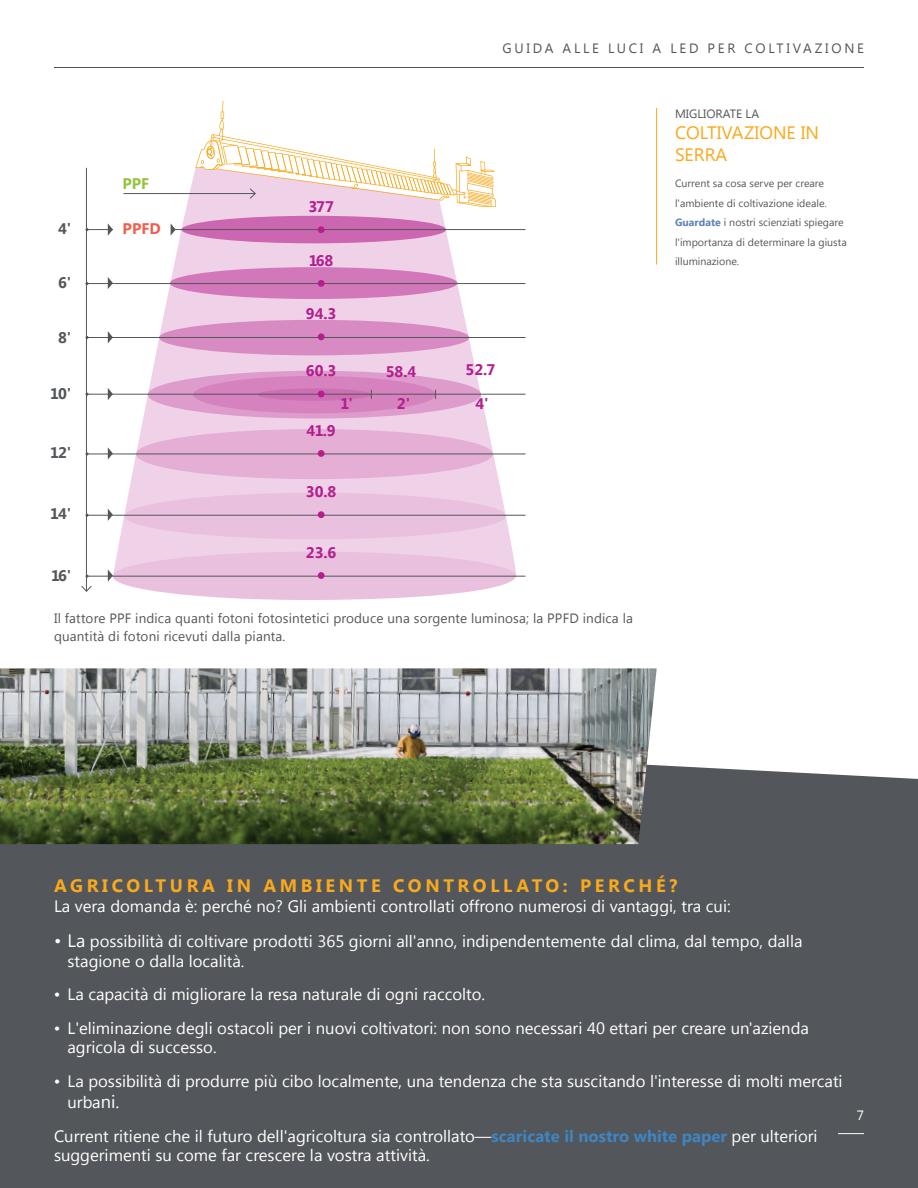
<style>
.page{position:relative;width:918px;height:1188px;background:#fff}
.page>*{position:absolute;margin:0;border:0;box-sizing:border-box;transform-origin:0 0}
.t1{font:700 18px "Segoe UI";letter-spacing:.2em;color:#f9a91c}
.t2{font:18px/21.6px "Segoe UI";color:#f9a91c}
.t3{font:16.5px/19.8px "Segoe UI";color:#fff}
.t4{font:700 15.3px "Segoe UI";color:#b41e8d}
.t5{font:700 15.3px "Segoe UI";letter-spacing:-.06em;color:#53565a}
.t6{font:700 15.3px "Segoe UI";color:#f15e4d}
.t7{font:700 15.3px "Segoe UI";color:#95c33e}
.t8{font:13.5px/18px "Segoe UI";letter-spacing:.01em;color:#53565a}
.t9{font:13.5px "Segoe UI";letter-spacing:.2em;color:#53565a}
.t10{font:13.5px "Segoe UI";color:#fff}
.t11{font:12px "Segoe UI";color:#53565a}
.t12{font:10.5px/19.5px "Segoe UI";color:#53565a}
.s1{font-weight:700;color:#5f82b7}
.s2{font-size:18px}
.s3{font-weight:700;color:#3f85c2}
</style>
<div class="page">
<div style="left:0;top:765px;width:918px;height:423px;background:#53565a"></div>
<hr style="left:54px;top:67px;width:810px;height:1px;background:#53565a">
<svg style="left:838px;top:1133px;width:26px;height:1px"></svg>
<img style="left:0;top:668px;width:657px;height:176px">
<hr style="left:656px;top:108px;width:1px;height:157px;background:#f9a91c">
<svg style="left:113px;top:171px;width:405px;height:429px;fill:#f0d2e8"></svg>
<div style="left:125px;top:493px;width:381px;height:46px;background:#eac0df;border-radius:50%"></div>
<div style="left:113px;top:552px;width:403px;height:48px;background:#eac0df;border-radius:50%"></div>
<div style="left:159px;top:320px;width:310px;height:35px;background:#d88ac3;border-radius:50%"></div>
<div style="left:136px;top:429px;width:357px;height:50px;background:#e4aed5;border-radius:50%"></div>
<svg style="left:148px;top:371px;width:333px;height:48px;background:#dd9ccb"></svg>
<div style="left:193px;top:376px;width:243px;height:37px;background:#d582bf;border-radius:50%"></div>
<svg style="left:258px;top:389px;width:114px;height:12px"></svg>
<div style="left:170px;top:267px;width:287px;height:32px;background:#d278ba;border-radius:50%"></div>
<div style="left:182px;top:216px;width:264px;height:27px;background:#cc66b1;border-radius:50%"></div>
<hr style="left:86px;top:168px;width:1px;height:423px;background:#53565a">
<svg style="left:81px;top:586px;width:11px;height:6px"></svg>
<hr style="left:87px;top:229px;width:439px;height:1px;background:#53565a">
<hr style="left:87px;top:283px;width:439px;height:1px;background:#53565a">
<hr style="left:87px;top:337px;width:439px;height:1px;background:#53565a">
<hr style="left:87px;top:394px;width:439px;height:1px;background:#53565a">
<hr style="left:87px;top:454px;width:439px;height:1px;background:#53565a">
<hr style="left:87px;top:515px;width:439px;height:1px;background:#53565a">
<hr style="left:87px;top:576px;width:439px;height:1px;background:#53565a">
<div style="left:318px;top:226px;width:7px;height:7px;background:#b41e8d;border-radius:50%"></div>
<div style="left:318px;top:280px;width:7px;height:7px;background:#b41e8d;border-radius:50%"></div>
<div style="left:318px;top:333px;width:7px;height:7px;background:#b41e8d;border-radius:50%"></div>
<div style="left:318px;top:391px;width:7px;height:6px;background:#b41e8d;border-radius:50%"></div>
<div style="left:318px;top:450px;width:7px;height:7px;background:#b41e8d;border-radius:50%"></div>
<div style="left:318px;top:511px;width:7px;height:7px;background:#b41e8d;border-radius:50%"></div>
<div style="left:318px;top:572px;width:7px;height:7px;background:#b41e8d;border-radius:50%"></div>
<div style="left:113px;top:223px;width:58px;height:11px;background:#fff"></div>
<svg style="left:171px;top:223px;width:5px;height:13px"></svg>
<svg style="left:108px;top:224px;width:5px;height:12px"></svg>
<svg style="left:108px;top:277px;width:5px;height:12px"></svg>
<svg style="left:108px;top:331px;width:5px;height:12px"></svg>
<svg style="left:108px;top:388px;width:5px;height:12px"></svg>
<svg style="left:108px;top:447px;width:5px;height:13px"></svg>
<svg style="left:108px;top:509px;width:5px;height:12px"></svg>
<svg style="left:108px;top:570px;width:5px;height:12px"></svg>
<hr style="left:123px;top:193px;width:132px;height:1px;background:#53565a">
<div style="left:122px;top:176px;width:51px;height:15px;background:#fff"></div>
<svg style="left:195px;top:101px;width:301px;height:106px"></svg>
<p class="t7" style="left:122px;top:172px;width:28px">PPF</p>
<p class="t5" style="left:58px;top:218px;width:15px">4'</p>
<p class="t6" style="left:123px;top:218px;width:40px">PPFD</p>
<p class="t5" style="left:58px;top:271px;width:15px">6'</p>
<p class="t5" style="left:58px;top:326px;width:15px">8'</p>
<p class="t5" style="left:50px;top:382px;width:23px">10'</p>
<p class="t5" style="left:50px;top:442px;width:23px">12'</p>
<p class="t5" style="left:50px;top:503px;width:23px">14'</p>
<p class="t5" style="left:51px;top:564px;width:22px">16'</p>
<p class="t9" style="left:503px;top:39px;width:363px">GUIDA ALLE LUCI A LED PER COLTIVAZIONE</p>
<p class="t4" style="left:308px;top:196px;width:27px">377</p>
<p class="t4" style="left:309px;top:249px;width:26px">168</p>
<p class="t4" style="left:306px;top:303px;width:32px">94.3</p>
<p class="t4" style="left:306px;top:360px;width:32px">60.3</p>
<p class="t4" style="left:386px;top:360px;width:32px">58.4</p>
<p class="t4" style="left:466px;top:359px;width:31px">52.7</p>
<p class="t4" style="left:341px;top:393px;width:14px">1'</p>
<p class="t4" style="left:397px;top:393px;width:15px">2'</p>
<p class="t4" style="left:475px;top:393px;width:15px">4'</p>
<p class="t4" style="left:307px;top:419px;width:31px">41.9</p>
<p class="t4" style="left:306px;top:481px;width:32px">30.8</p>
<p class="t4" style="left:306px;top:541px;width:32px">23.6</p>
<p class="t11" style="left:675px;top:105px;width:86px">MIGLIORATE LA</p>
<p class="t2" style="left:675px;top:121px;width:146px">COLTIVAZIONE IN<br>SERRA</p>
<p class="t12" style="left:675px;top:173px;width:173px">Current sa cosa serve per creare l'ambiente di coltivazione ideale.<br><span class="s1">Guardate</span> i nostri scienziati spiegare l'importanza di determinare la giusta illuminazione.</p>
<p class="t8" style="left:54px;top:609px;width:580px">Il fattore PPF indica quanti fotoni fotosintetici produce una sorgente luminosa; la PPFD indica la quantità di fotoni ricevuti dalla pianta.</p>
<p class="t1" style="left:54px;top:873px;width:625px">AGRICOLTURA IN AMBIENTE CONTROLLATO: PERCHÉ?</p>
<p class="t3" style="left:54px;top:895px;width:678px">La vera domanda è: perché no? Gli ambienti controllati offrono numerosi di vantaggi, tra cui:</p>
<p class="t3" style="left:67px;top:930px;width:737px;text-indent:-13px"><span class="s2">• La</span> possibilità di coltivare prodotti 365 giorni all'anno, indipendentemente dal clima, dal tempo, dalla stagione o dalla località.</p>
<p class="t3" style="left:54px;top:983px;width:433px">• La capacità di migliorare la resa naturale di ogni raccolto.</p>
<p class="t3" style="left:67px;top:1017px;width:743px;text-indent:-13px">• L'eliminazione degli ostacoli per i nuovi coltivatori: non sono necessari 40 ettari per creare un'azienda agricola di successo.</p>
<p class="t3" style="left:67px;top:1069px;width:777px;line-height:21.6px;text-indent:-13px">• La possibilità di produrre più cibo localmente, una tendenza che sta suscitando l'interesse di molti mercati urba<span class="s2">ni.</span></p>
<p class="t3" style="left:54px;top:1125px;width:765px">Current ritiene che il futuro dell'agricoltura sia controllato—<span class="s3">scaricate il nostro white paper</span> per ulteriori suggerimenti su come far crescere la vostra attività.</p>
<p class="t10" style="left:857px;top:1106px;width:9px">7</p>
</div>
